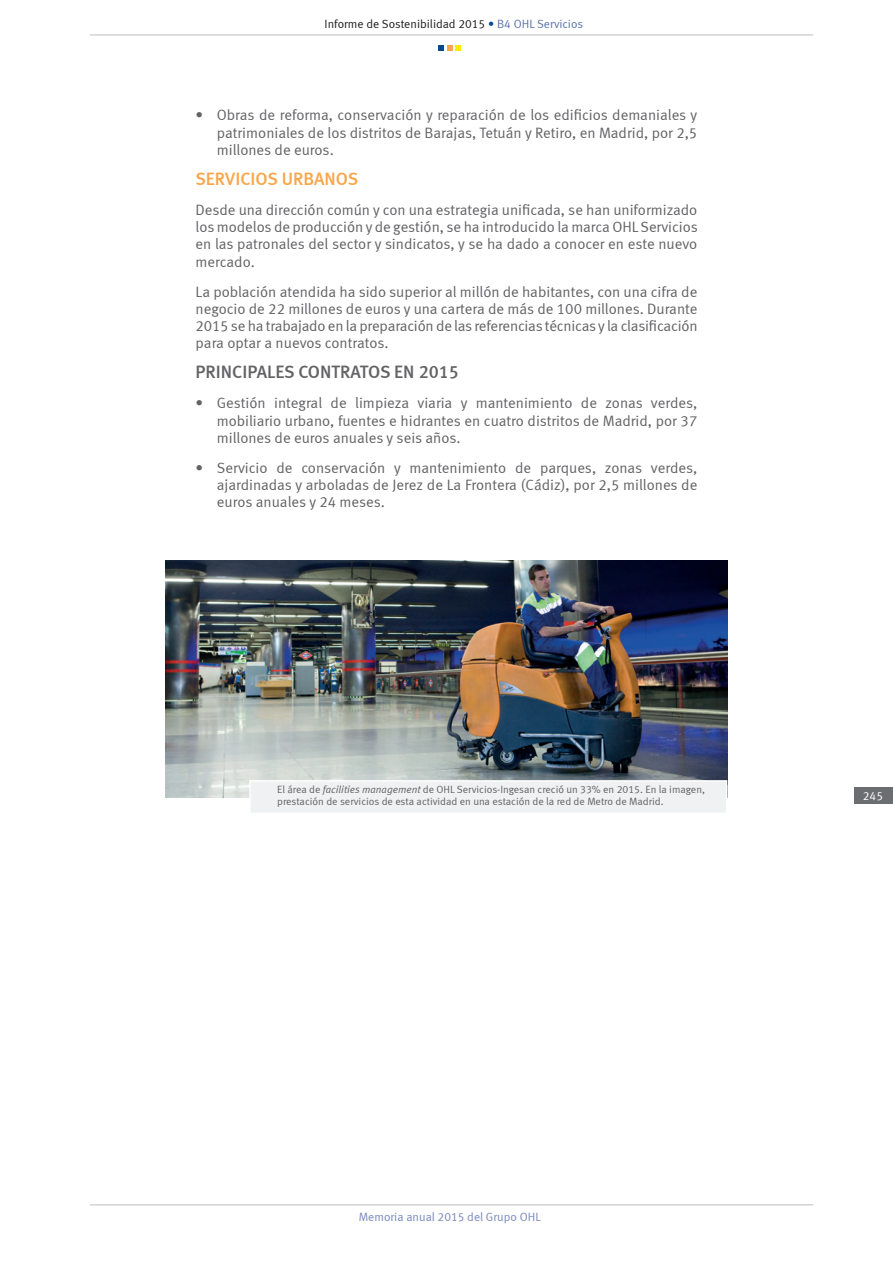
<style>
.page{position:relative;width:893px;height:1263px;background:#fff}
.page>*{position:absolute;margin:0;border:0;box-sizing:border-box;transform-origin:0 0}
.t1{font:18px "Meta Medium LF";color:#636366}
.t2{font:18px "Meta Medium LF";color:#f9a64a}
.t3{font:15px/17.2px "Meta Normal LF";color:#636366;text-align:justify}
.t4{font:12px "Meta Normal LF";color:#231f20}
.t5{font:12px "Meta Normal LF";color:#7a89bc}
.t6{font:12px "Meta Normal LF";color:#fff}
.t7{font:10.5px/12px "Meta Normal LF";color:#636366}
.s1{color:#014892}
.s2{color:#5b73ae}
.s3{font-style:italic}
</style>
<div class="page">
<hr style="left:90px;top:1204px;width:723px;height:1px;background:#bcbdc0">
<hr style="left:90px;top:35px;width:723px;height:1px;background:#bcbdc0">
<svg style="left:439px;top:45px;width:22px;height:5px"></svg>
<div style="left:854px;top:787px;width:39px;height:17px;background:#6c6d70"></div>
<img style="left:166px;top:560px;width:561px;height:238px">
<div style="left:249px;top:780px;width:478px;height:34px;background:#f0f1f2;border:1px solid #fff"></div>
<p class="t4" style="left:325px;top:17px;width:260px">Informe de Sostenibilidad 2015 <span class="s1">•</span> <span class="s2">B4 OHL Servicios</span></p>
<p class="t3" style="left:217px;top:106px;width:482px;text-indent:-21px">• Obras de reforma, conservación y reparación de los edificios demaniales y patrimoniales de los distritos de Barajas, Tetuán y Retiro, en Madrid, por 2,5 millones de euros.</p>
<p class="t2" style="left:196px;top:168px;width:164px">SERVICIOS URBANOS</p>
<p class="t3" style="left:196px;top:201px;width:504px">Desde una dirección común y con una estrategia unificada, se han uniformizado los modelos de producción y de gestión, se ha introducido la marca OHL Servicios en las patronales del sector y sindicatos, y se ha dado a conocer en este nuevo mercado.</p>
<p class="t3" style="left:196px;top:283px;width:503px">La población atendida ha sido superior al millón de habitantes, con una cifra de negocio de 22 millones de euros y una cartera de más de 100 millones. Durante 2015 se ha trabajado en la preparación de las referencias técnicas y la clasificación para optar a nuevos contratos.</p>
<p class="t1" style="left:196px;top:362px;width:265px">PRINCIPALES CONTRATOS EN 2015</p>
<p class="t3" style="left:217px;top:394px;width:482px;text-indent:-21px">• Gestión integral de limpieza viaria y mantenimiento de zonas verdes, mobiliario urbano, fuentes e hidrantes en cuatro distritos de Madrid, por 37 millones de euros anuales y seis años.</p>
<p class="t3" style="left:217px;top:459px;width:482px;text-indent:-21px">• Servicio de conservación y mantenimiento de parques, zonas verdes, ajardinadas y arboladas de Jerez de La Frontera (Cádiz), por 2,5 millones de euros anuales y 24 meses.</p>
<p class="t7" style="left:277px;top:783px;width:429px">El área de <span class="s3">facilities management</span> de OHL Servicios-Ingesan creció un 33% en 2015. En la imagen, prestación de servicios de esta actividad en una estación de la red de Metro de Madrid.</p>
<p class="t6" style="left:863px;top:789px;width:22px">245</p>
<p class="t5" style="left:359px;top:1209px;width:183px">Memoria anual 2015 del Grupo OHL</p>
</div>
